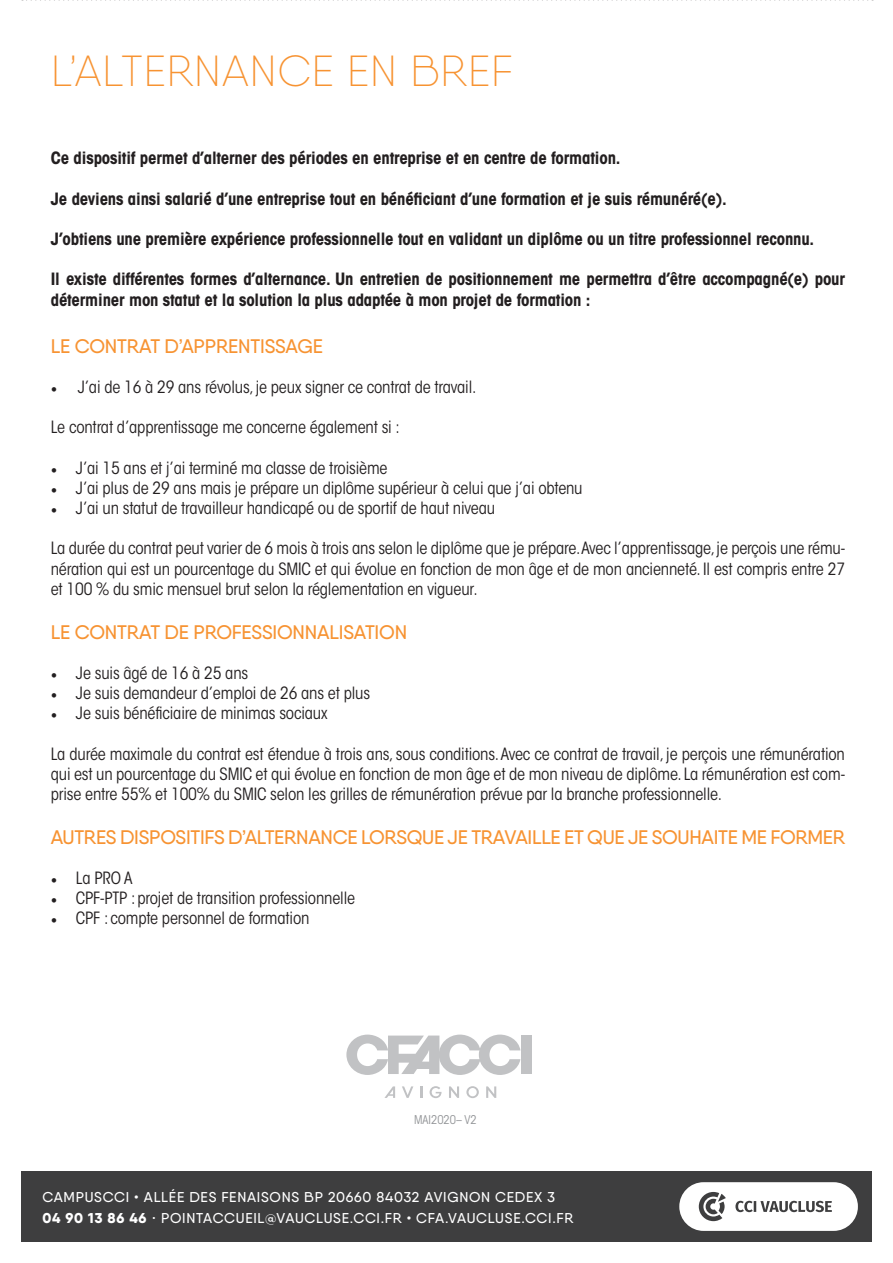
<style>
.page{position:relative;width:893px;height:1263px;background:#fff}
.page>*{position:absolute;margin:0;border:0;box-sizing:border-box;transform-origin:0 0}
.t1{font:200 43.5px "Qanelas";letter-spacing:.01em;color:#f79332}
.t2{font:500 19.65px "Qanelas";letter-spacing:-.015em;color:#f79332}
.t3{font:condensed 16.8px/20.1px "ITC Avant Garde Std";letter-spacing:-.01em;color:#231f20;text-align:justify}
.t4{font:700 condensed 16.8px/20.1px "ITC Avant Garde Std";letter-spacing:-.01em;color:#231f20}
.t5{font:500 14.25px "Qanelas";letter-spacing:.05em;color:#fff}
.t6{font:condensed 12px "ITC Avant Garde Std";color:#939598}
.s1{font-family:"Minion Pro";font-stretch:normal}
.s2{font-family:"Qanelas Soft DEMO";font-weight:800}
.s3{font-weight:200}
</style>
<div class="page">
<svg style="left:22px;top:0;width:851px;height:1px"></svg>
<svg style="left:346px;top:1034px;width:174px;height:41px"></svg>
<div style="left:521px;top:1035px;width:11px;height:39px;background:#c1c2c4"></div>
<svg style="left:384px;top:1086px;width:11px;height:12px"></svg>
<svg style="left:402px;top:1086px;width:11px;height:12px"></svg>
<svg style="left:420px;top:1086px;width:2px;height:12px"></svg>
<svg style="left:430px;top:1086px;width:12px;height:12px"></svg>
<svg style="left:449px;top:1086px;width:10px;height:12px"></svg>
<svg style="left:466px;top:1086px;width:13px;height:12px"></svg>
<svg style="left:486px;top:1086px;width:10px;height:12px"></svg>
<div style="left:21px;top:1171px;width:851px;height:71px;background:#3e3e3f"></div>
<svg style="left:679px;top:1182px;width:179px;height:49px;background:#ddd"></svg>
<p class="t1" style="left:51px;top:44px;width:463px">L’ALTERNANCE EN BREF</p>
<p class="t4" style="left:51px;top:148px;width:571px">Ce dispositif permet d’alterner des périodes en entreprise et en centre de formation.</p>
<p class="t4" style="left:51px;top:188px;width:677px">Je deviens ainsi salarié d’une entreprise tout en bénéficiant d’une formation et je suis rémunéré(e).</p>
<p class="t4" style="left:51px;top:229px;width:765px">J’obtiens une première expérience professionnelle tout en validant un diplôme ou un titre professionnel reconnu.</p>
<p class="t4" style="left:51px;top:269px;width:796px">Il existe différentes formes d’alternance. Un entretien de positionnement me permettra d’être accompagné(e) pour déterminer mon statut et la solution la plus adaptée à mon projet de formation :</p>
<p class="t2" style="left:51px;top:334px;width:274px">LE CONTRAT D’APPRENTISSAGE</p>
<p class="t3" style="left:51px;top:377px;width:427px"><span class="s1">•</span> J’ai de 16 à 29 ans révolus, je peux signer ce contrat de travail.</p>
<p class="t3" style="left:51px;top:417px;width:351px">Le contrat d’apprentissage me concerne également si :</p>
<p class="t3" style="left:51px;top:458px;width:338px"><span class="s1">•</span> J’ai 15 ans et j’ai terminé ma classe de troisième</p>
<p class="t3" style="left:51px;top:478px;width:533px"><span class="s1">•</span> J’ai plus de 29 ans mais je prépare un diplôme supérieur à celui que j’ai obtenu</p>
<p class="t3" style="left:51px;top:498px;width:446px"><span class="s1">•</span> J’ai un statut de travailleur handicapé ou de sportif de haut niveau</p>
<p class="t3" style="left:51px;top:538px;width:796px">La durée du contrat peut varier de 6 mois à trois ans selon le diplôme que je prépare.Avec l’apprentissage, je perçois une rému&shy;nération qui est un pourcentage du SMIC et qui évolue en fonction de mon âge et de mon ancienneté. Il est compris entre 27 et 100 % du smic mensuel brut selon la réglementation en vigueur.</p>
<p class="t2" style="left:51px;top:620px;width:358px">LE CONTRAT DE PROFESSIONNALISATION</p>
<p class="t3" style="left:51px;top:663px;width:199px"><span class="s1">•</span> Je suis âgé de 16 à 25 ans</p>
<p class="t3" style="left:51px;top:683px;width:321px"><span class="s1">•</span> Je suis demandeur d’emploi de 26 ans et plus</p>
<p class="t3" style="left:51px;top:703px;width:278px"><span class="s1">•</span> Je suis bénéficiaire de minimas sociaux</p>
<p class="t3" style="left:51px;top:743px;width:796px">La durée maximale du contrat est étendue à trois ans, sous conditions. Avec ce contrat de travail, je perçois une rémunération qui est un pourcentage du SMIC et qui évolue en fonction de mon âge et de mon niveau de diplôme. La rémunération est com&shy;prise entre 55% et 100% du SMIC selon les grilles de rémunération prévue par la branche professionnelle.</p>
<p class="t2" style="left:51px;top:825px;width:796px">AUTRES DISPOSITIFS D’ALTERNANCE LORSQUE JE TRAVAILLE ET QUE JE SOUHAITE ME FORMER</p>
<p class="t3" style="left:51px;top:868px;width:83px"><span class="s1">•</span> La PRO A</p>
<p class="t3" style="left:51px;top:888px;width:306px"><span class="s1">•</span> CPF-PTP : projet de transition professionnelle</p>
<p class="t3" style="left:51px;top:908px;width:260px"><span class="s1">•</span> CPF : compte personnel de formation</p>
<p class="t6" style="left:414px;top:1112px;width:64px">MAI2020– V2</p>
<p class="t5" style="left:43px;top:1188px;width:514px">CAMPUSCCI • ALLÉE DES FENAISONS BP 20660 84032 AVIGNON CEDEX 3</p>
<p class="t5" style="left:43px;top:1209px;width:532px"><span class="s2">04 90 13 86 46</span> <span class="s3">•</span> POINTACCUEIL@VAUCLUSE.CCI.FR • CFA.VAUCLUSE.CCI.FR</p>
</div>
